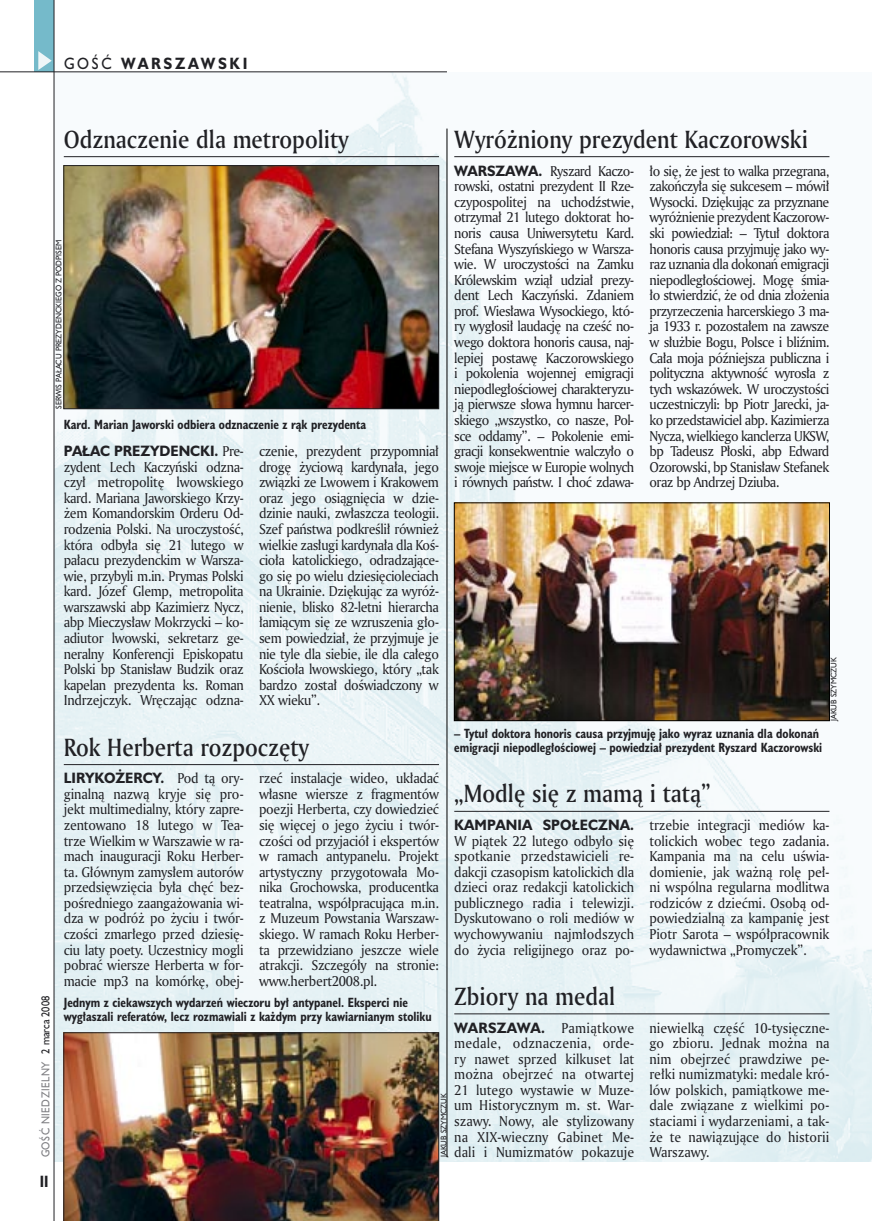
<style>
.page{position:relative;width:872px;height:1221px;background:#fff}
.page>*{position:absolute;margin:0;border:0;box-sizing:border-box;transform-origin:0 0}
._05d_tytyl_Kronika_AmMd_16_pt{font:24px "Amerigo Md PL";color:#212125;scale:.9 1}
._15a_temat_lewo{font:700 15px "Humanst 521 PL";letter-spacing:.2em;color:#212125;scale:.9 1}
._16_pagina_lewa{font:700 15px "Humanst 521 Cn PL";color:#212125;scale:.94 1}
._01_body_tekst{font:13.8px/15.6px "Amerigo PL";letter-spacing:-.02em;color:#212125;text-align:justify;scale:.94 1}
._09_podpis_zdjecia_HuCnB{font:700 12.3px/14.4px "Humanst 521 Cn PL";color:#212125;scale:.94 1}
._18a_data_lewa_GOSC{font:10.5px "Humanst 521 PL";letter-spacing:.05em;color:#7f7f83;scale:.9 1}
._18_data_lewa{font:10.5px "Humanst 521 PL";color:#212125;scale:.9 1}
._09a_autor_zdjecia_Hu_5_pt{font:7.5px "Humanst 521 PL";color:#212125;scale:.94 1}
.s1{font-weight:400}
.s2{font-family:"Humanst 521 PL";font-weight:700}
</style>
<div class="page">
<div style="left:35px;top:0;width:19px;height:72px;background:#75baca"></div>
<svg style="left:38px;top:51px;width:14px;height:19px"></svg>
<img style="left:55px;top:73px;width:817px;height:1088px">
<hr style="left:54px;top:0;width:1px;height:1220px;background:#212125">
<hr style="left:0;top:72px;width:447px;height:1px;background:#212125">
<hr style="left:64px;top:156px;width:375px;height:1px;background:#212125">
<img style="left:66px;top:167px;width:371px;height:240px">
<div style="left:64px;top:165px;width:375px;height:244px;border:1px solid #212125"></div>
<hr style="left:64px;top:764px;width:375px;height:1px;background:#212125">
<img style="left:64px;top:1032px;width:375px;height:188px">
<hr style="left:454px;top:156px;width:375px;height:1px;background:#212125">
<hr style="left:454px;top:811px;width:375px;height:1px;background:#212125">
<hr style="left:454px;top:1013px;width:375px;height:1px;background:#212125">
<img style="left:456px;top:504px;width:371px;height:215px">
<div style="left:454px;top:502px;width:375px;height:219px;border:1px solid #000"></div>
<hr style="left:447px;top:129px;width:1px;height:1027px;background:#000">
<p class="_15a_temat_lewo" style="left:64px;top:53px;width:205px"><span class="s1">GOŚĆ</span> WARSZAWSKI</p>
<p class="_05d_tytyl_Kronika_AmMd_16_pt" style="left:64px;top:123px;width:318px">Odznaczenie dla metropolity</p>
<p class="_09a_autor_zdjecia_Hu_5_pt" style="left:54px;top:409px;width:182px;rotate:-90deg">SERWIS PAŁACU PREZYDENCKIEGO Z PODPISEM</p>
<p class="_09_podpis_zdjecia_HuCnB" style="left:64px;top:417px;width:323px">Kard. Marian Jaworski odbiera odznaczenie z rąk prezydenta</p>
<p class="_01_body_tekst" style="left:64px;top:443px;width:193px"><span class="s2">PAŁAC PREZYDENCKI.</span> Pre&shy;zydent Lech Kaczyński odzna&shy;czył metropolitę lwowskiego kard. Mariana Jaworskiego Krzy&shy;żem Komandorskim Orderu Od&shy;rodzenia Polski. Na uroczystość, która odbyła się 21 lutego w pałacu prezydenckim w Warsza&shy;wie, przybyli m.in. Prymas Polski kard. Józef Glemp, metropolita warszawski abp Kazimierz Nycz, abp Mieczysław Mokrzycki – ko&shy;adiutor lwowski, sekretarz ge&shy;neralny Konferencji Episkopatu Polski bp Stanisław Budzik oraz kapelan prezydenta ks. Roman Indrzejczyk. Wręczając odzna-</p>
<p class="_01_body_tekst" style="left:259px;top:443px;width:193px">czenie, prezydent przypomniał drogę życiową kardynała, jego związki ze Lwowem i Krakowem oraz jego osiągnięcia w dzie&shy;dzinie nauki, zwłaszcza teologii.<br>Szef państwa podkreślił również wielkie zasługi kardynała dla Koś&shy;cioła katolickiego, odradzające&shy;go się po wielu dziesięcioleciach na Ukrainie. Dziękując za wyróż&shy;nienie, blisko 82-letni hierarcha łamiącym się ze wzruszenia gło&shy;sem powiedział, że przyjmuje je nie tyle dla siebie, ile dla całego Kościoła lwowskiego, który „tak bardzo został doświadczony w XX wieku”.</p>
<p class="_05d_tytyl_Kronika_AmMd_16_pt" style="left:454px;top:123px;width:394px">Wyróżniony prezydent Kaczorowski</p>
<p class="_01_body_tekst" style="left:454px;top:162px;width:193px"><span class="s2">WARSZAWA.</span> Ryszard Kaczo&shy;rowski, ostatni prezydent II Rze&shy;czypospolitej na uchodźstwie, otrzymał 21 lutego doktorat ho&shy;noris causa Uniwersytetu Kard.<br>Stefana Wyszyńskiego w Warsza&shy;wie. W uroczystości na Zamku Królewskim wziął udział prezy&shy;dent Lech Kaczyński. Zdaniem prof. Wiesława Wysockiego, któ&shy;ry wygłosił laudację na cześć no&shy;wego doktora honoris causa, naj&shy;lepiej postawę Kaczorowskiego i pokolenia wojennej emigracji niepodległościowej charakteryzu&shy;ją pierwsze słowa hymnu harcer&shy;skiego „wszystko, co nasze, Pol&shy;sce oddamy”. – Pokolenie emi&shy;gracji konsekwentnie walczyło o swoje miejsce w Europie wolnych i równych państw. I choć zdawa-</p>
<p class="_01_body_tekst" style="left:649px;top:162px;width:193px">ło się, że jest to walka przegrana, zakończyła się sukcesem – mówił Wysocki. Dziękując za przyznane wyróżnienie prezydent Kaczorow&shy;ski powiedział: – Tytuł doktora honoris causa przyjmuję jako wy&shy;raz uznania dla dokonań emigracji niepodległościowej. Mogę śmia&shy;ło stwierdzić, że od dnia złożenia przyrzeczenia harcerskiego 3 ma&shy;ja 1933 r. pozostałem na zawsze w służbie Bogu, Polsce i bliźnim.<br>Cała moja późniejsza publiczna i polityczna aktywność wyrosła z tych wskazówek. W uroczystości uczestniczyli: bp Piotr Jarecki, ja&shy;ko przedstawiciel abp. Kazimierza Nycza, wielkiego kanclerza UKSW, bp Tadeusz Płoski, abp Edward Ozorowski, bp Stanisław Stefanek oraz bp Andrzej Dziuba.</p>
<p class="_09a_autor_zdjecia_Hu_5_pt" style="left:828px;top:721px;width:69px;rotate:-90deg">JAKUB SZYMCZUK</p>
<p class="_18_data_lewa" style="left:38px;top:1053px;width:66px;rotate:-90deg">2 marca 2008</p>
<p class="_18a_data_lewa_GOSC" style="left:38px;top:1157px;width:108px;rotate:-90deg">GOŚĆ NIEDZIELNY</p>
<p class="_16_pagina_lewa" style="left:40px;top:1170px;width:11px">II</p>
<p class="_09_podpis_zdjecia_HuCnB" style="left:454px;top:725px;width:393px">– Tytuł doktora honoris causa przyjmuję jako wyraz uznania dla dokonań emigracji niepodległościowej – powiedział prezydent Ryszard Kaczorowski</p>
<p class="_05d_tytyl_Kronika_AmMd_16_pt" style="left:64px;top:731px;width:274px">Rok Herberta rozpoczęty</p>
<p class="_01_body_tekst" style="left:64px;top:770px;width:193px"><span class="s2">LIRYKOŻERCY.</span> Pod tą ory&shy;ginalną nazwą kryje się pro&shy;jekt multimedialny, który zapre&shy;zentowano 18 lutego w Tea&shy;trze Wielkim w Warszawie w ra&shy;mach inauguracji Roku Herber&shy;ta. Głównym zamysłem autorów przedsięwzięcia była chęć bez&shy;pośredniego zaangażowania wi&shy;dza w podróż po życiu i twór&shy;czości zmarłego przed dziesię&shy;ciu laty poety. Uczestnicy mogli pobrać wiersze Herberta w for&shy;macie mp3 na komórkę, obej-</p>
<p class="_01_body_tekst" style="left:259px;top:770px;width:193px">rzeć instalacje wideo, układać własne wiersze z fragmentów poezji Herberta, czy dowiedzieć się więcej o jego życiu i twór&shy;czości od przyjaciół i ekspertów w ramach antypanelu. Projekt artystyczny przygotowała Mo&shy;nika Grochowska, producentka teatralna, współpracująca m.in. z Muzeum Powstania Warszaw&shy;skiego. W ramach Roku Herber&shy;ta przewidziano jeszcze wiele atrakcji. Szczegóły na stronie: www.herbert2008.pl.</p>
<p class="_09_podpis_zdjecia_HuCnB" style="left:64px;top:994px;width:393px">Jednym z ciekawszych wydarzeń wieczoru był antypanel. Eksperci nie wygłaszali referatów, lecz rozmawiali z każdym przy kawiarnianym stoliku</p>
<p class="_05d_tytyl_Kronika_AmMd_16_pt" style="left:454px;top:777px;width:286px">„Modlę się z mamą i tatą”</p>
<p class="_01_body_tekst" style="left:454px;top:816px;width:193px"><span class="s2">KAMPANIA SPOŁECZNA.<br></span>W piątek 22 lutego odbyło się spotkanie przedstawicieli re&shy;dakcji czasopism katolickich dla dzieci oraz redakcji katolickich publicznego radia i telewizji.<br>Dyskutowano o roli mediów w wychowywaniu najmłodszych do życia religijnego oraz po-</p>
<p class="_01_body_tekst" style="left:649px;top:816px;width:193px">trzebie integracji mediów ka&shy;tolickich wobec tego zadania.<br>Kampania ma na celu uświa&shy;domienie, jak ważną rolę peł&shy;ni wspólna regularna modlitwa rodziców z dziećmi. Osobą od&shy;powiedzialną za kampanię jest Piotr Sarota – współpracownik wydawnictwa „Promyczek”.</p>
<p class="_05d_tytyl_Kronika_AmMd_16_pt" style="left:454px;top:980px;width:180px">Zbiory na medal</p>
<p class="_01_body_tekst" style="left:454px;top:1019px;width:193px"><span class="s2">WARSZAWA.</span> Pamiątkowe medale, odznaczenia, orde&shy;ry nawet sprzed kilkuset lat można obejrzeć na otwartej 21 lutego wystawie w Muze&shy;um Historycznym m. st. War&shy;szawy. Nowy, ale stylizowany na XIX-wieczny Gabinet Me&shy;dali i Numizmatów pokazuje</p>
<p class="_01_body_tekst" style="left:649px;top:1019px;width:193px">niewielką część 10-tysięczne&shy;go zbioru. Jednak można na nim obejrzeć prawdziwe pe&shy;rełki numizmatyki: medale kró&shy;lów polskich, pamiątkowe me&shy;dale związane z wielkimi po&shy;staciami i wydarzeniami, a tak&shy;że te nawiązujące do historii Warszawy.</p>
<p class="_09a_autor_zdjecia_Hu_5_pt" style="left:438px;top:1156px;width:69px;rotate:-90deg">JAKUB SZYMCZUK</p>
</div>
